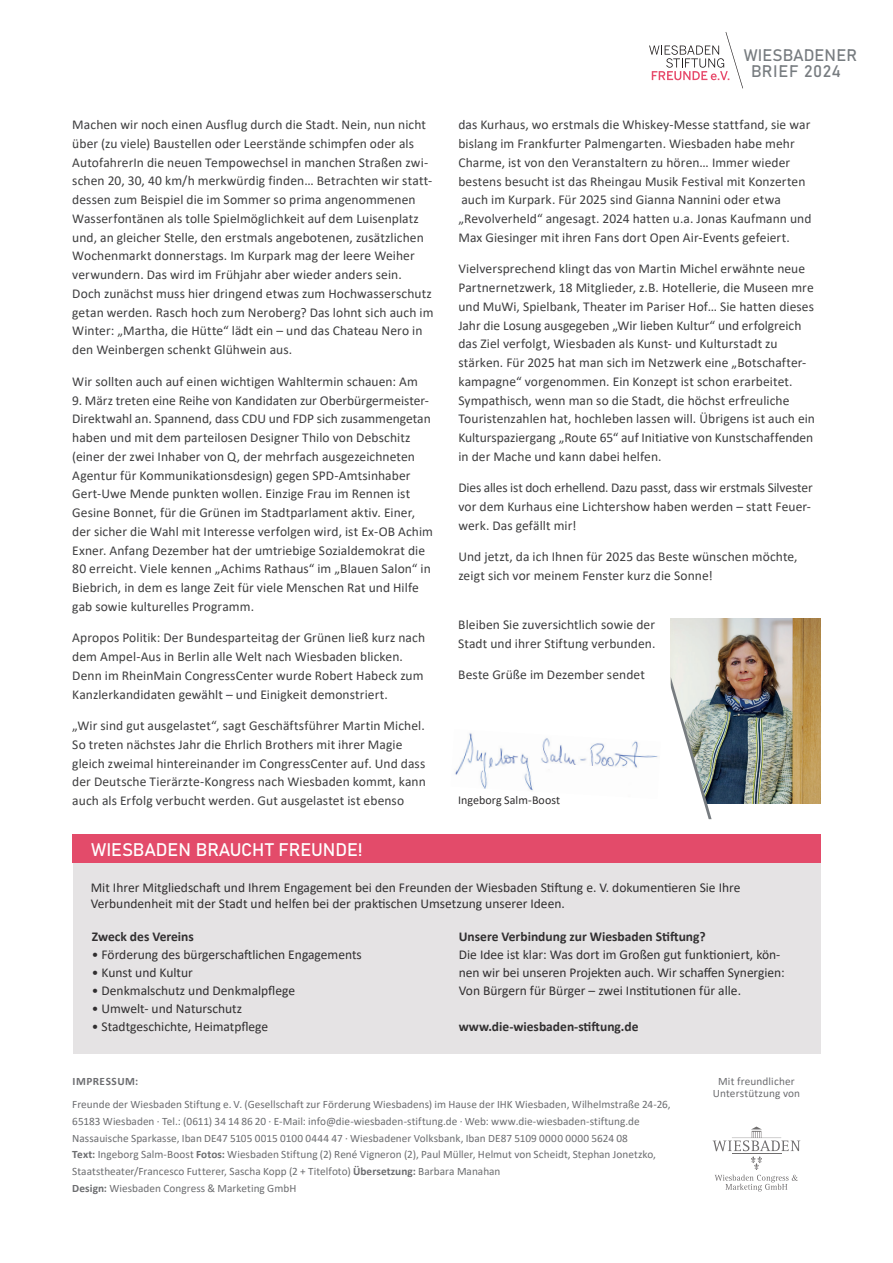
<style>
.page{position:relative;width:893px;height:1263px;background:#fff}
.page>*{position:absolute;margin:0;border:0;box-sizing:border-box;transform-origin:0 0}
.t1{font:18px "Bahnschrift";color:#fff}
.t2{font:16.5px/15.8px "Bahnschrift";letter-spacing:.01em;color:#777c80;text-align:center}
.t3{font:13.5px/18.8px "Calibri";letter-spacing:.005em;color:#3e3e3f}
.t4{font:13.5px/18px "Calibri";color:#312f30}
.t5{font:700 13.5px "Calibri";color:#312f30}
.t6{font:12px "Calibri";letter-spacing:.005em;color:#312f30}
.t7{font:11.25px/16.6px "Calibri";letter-spacing:.005em;color:#6c6d70}
.t8{font:700 11.25px "Calibri";letter-spacing:.045em;color:#6c6d70}
.s1{font-weight:700}
</style>
<div class="page">
<svg style="left:649px;top:32px;width:94px;height:56px"></svg>
<div style="left:73px;top:841px;width:748px;height:212px;background:#e5e3e4"></div>
<div style="left:72px;top:834px;width:749px;height:29px;background:#e34b6a"></div>
<img style="left:455px;top:733px;width:203px;height:58px">
<img style="left:671px;top:619px;width:149px;height:185px">
<svg style="left:670px;top:677px;width:42px;height:143px"></svg>
<svg style="left:712px;top:1126px;width:88px;height:65px"></svg>
<p class="t3" style="left:72px;top:115px;width:363px">Machen wir noch einen Ausflug durch die Stadt. Nein, nun nicht über (zu viele) Baustellen oder Leerstände schimpfen oder als AutofahrerIn die neuen Tempowechsel in manchen Straßen zwi&shy;schen 20, 30, 40 km/h merkwürdig finden… Betrachten wir statt&shy;dessen zum Beispiel die im Sommer so prima angenommenen Wasserfontänen als tolle Spielmöglichkeit auf dem Luisenplatz und, an gleicher Stelle, den erstmals angebotenen, zusätzlichen Wochenmarkt donnerstags. Im Kurpark mag der leere Weiher verwundern. Das wird im Frühjahr aber wieder anders sein.<br>Doch zunächst muss hier dringend etwas zum Hochwasserschutz getan werden. Rasch hoch zum Neroberg? Das lohnt sich auch im Winter: „Martha, die Hütte“ lädt ein – und das Chateau Nero in den Weinbergen schenkt Glühwein aus.</p>
<p class="t3" style="left:72px;top:372px;width:347px">Wir sollten auch auf einen wichtigen Wahltermin schauen: Am</p>
<p class="t3" style="left:72px;top:390px;width:362px">9. März treten eine Reihe von Kandidaten zur Oberbürgermeister-Direktwahl an. Spannend, dass CDU und FDP sich zusammengetan haben und mit dem parteilosen Designer Thilo von Debschitz (einer der zwei Inhaber von Q, der mehrfach ausgezeichneten Agentur für Kommunikationsdesign) gegen SPD-Amtsinhaber Gert-Uwe Mende punkten wollen. Einzige Frau im Rennen ist Gesine Bonnet, für die Grünen im Stadtparlament aktiv. Einer, der sicher die Wahl mit Interesse verfolgen wird, ist Ex-OB Achim Exner. Anfang Dezember hat der umtriebige Sozialdemokrat die 80 erreicht. Viele kennen „Achims Rathaus“ im „Blauen Salon“ in Biebrich, in dem es lange Zeit für viele Menschen Rat und Hilfe gab sowie kulturelles Programm.</p>
<p class="t3" style="left:72px;top:628px;width:354px">Apropos Politik: Der Bundesparteitag der Grünen ließ kurz nach dem Ampel-Aus in Berlin alle Welt nach Wiesbaden blicken.<br>Denn im RheinMain CongressCenter wurde Robert Habeck zum Kanzlerkandidaten gewählt – und Einigkeit demonstriert.</p>
<p class="t3" style="left:72px;top:716px;width:355px">„Wir sind gut ausgelastet“, sagt Geschäftsführer Martin Michel.<br>So treten nächstes Jahr die Ehrlich Brothers mit ihrer Magie gleich zweimal hintereinander im CongressCenter auf. Und dass der Deutsche Tierärzte-Kongress nach Wiesbaden kommt, kann auch als Erfolg verbucht werden. Gut ausgelastet ist ebenso</p>
<h1 class="t1" style="left:91px;top:836px;width:273px">WIESBADEN BRAUCHT FREUNDE!</h1>
<p class="t2" style="left:744px;top:46px;width:115px">WIESBADENER<br>BRIEF 2024</p>
<p class="t3" style="left:458px;top:115px;width:355px">das Kurhaus, wo erstmals die Whiskey-Messe stattfand, sie war bislang im Frankfurter Palmengarten. Wiesbaden habe mehr Charme, ist von den Veranstaltern zu hören… Immer wieder bestens besucht ist das Rheingau Musik Festival mit Konzerten auch im Kurpark. Für 2025 sind Gianna Nannini oder etwa „Revolverheld“ angesagt. 2024 hatten u.a. Jonas Kaufmann und Max Giesinger mit ihren Fans dort Open Air-Events gefeiert.</p>
<p class="t3" style="left:458px;top:259px;width:358px">Vielversprechend klingt das von Martin Michel erwähnte neue Partnernetzwerk, 18 Mitglieder, z.B. Hotellerie, die Museen mre und MuWi, Spielbank, Theater im Pariser Hof… Sie hatten dieses Jahr die Losung ausgegeben „Wir lieben Kultur“ und erfolgreich das Ziel verfolgt, Wiesbaden als Kunst- und Kulturstadt zu stärken. Für 2025 hat man sich im Netzwerk eine „Botschafter&shy;kampagne“ vorgenommen. Ein Konzept ist schon erarbeitet.<br>Sympathisch, wenn man so die Stadt, die höchst erfreuliche Touristenzahlen hat, hochleben lassen will. Übrigens ist auch ein Kulturspaziergang „Route 65“ auf Initiative von Kunstschaffenden in der Mache und kann dabei helfen.</p>
<p class="t3" style="left:458px;top:478px;width:356px">Dies alles ist doch erhellend. Dazu passt, dass wir erstmals Silvester vor dem Kurhaus eine Lichtershow haben werden – statt Feuer&shy;werk. Das gefällt mir!</p>
<p class="t3" style="left:458px;top:547px;width:341px">Und jetzt, da ich Ihnen für 2025 das Beste wünschen möchte, zeigt sich vor meinem Fenster kurz die Sonne!</p>
<p class="t3" style="left:458px;top:615px;width:199px">Bleiben Sie zuversichtlich sowie der<br>Stadt und ihrer Stiftung verbunden.</p>
<p class="t3" style="left:458px;top:665px;width:188px">Beste Grüße im Dezember sendet</p>
<p class="t6" style="left:458px;top:791px;width:104px">Ingeborg Salm-Boost</p>
<p class="t4" style="left:91px;top:879px;width:651px;line-height:16.5px">Mit Ihrer Mitgliedschaft und Ihrem Engagement bei den Freunden der Wiesbaden Stiftung e. V. dokumentieren Sie Ihre<br>Verbundenheit mit der Stadt und helfen bei der praktischen Umsetzung unserer Ideen.</p>
<p class="t5" style="left:92px;top:926px;width:104px">Zweck des Vereins</p>
<p class="t4" style="left:92px;top:945px;width:271px">• Förderung des bürgerschaftlichen Engagements</p>
<p class="t4" style="left:92px;top:963px;width:103px">• Kunst und Kultur</p>
<p class="t4" style="left:92px;top:981px;width:205px">• Denkmalschutz und Denkmalpflege</p>
<p class="t4" style="left:92px;top:999px;width:152px">• Umwelt- und Naturschutz</p>
<p class="t4" style="left:92px;top:1017px;width:178px">• Stadtgeschichte, Heimatpflege</p>
<p class="t5" style="left:459px;top:927px;width:249px">Unsere Verbindung zur Wiesbaden Stiftung?</p>
<p class="t4" style="left:459px;top:945px;width:327px">Die Idee ist klar: Was dort im Großen gut funktioniert, kön&shy;nen wir bei unseren Projekten auch. Wir schaffen Synergien:<br>Von Bürgern für Bürger – zwei Institutionen für alle.</p>
<p class="t5" style="left:459px;top:1017px;width:181px">www.die-wiesbaden-stiftung.de</p>
<p class="t8" style="left:73px;top:1074px;width:67px">IMPRESSUM:</p>
<p class="t7" style="left:72px;top:1096px;width:600px">Freunde der Wiesbaden Stiftung e. V. (Gesellschaft zur Förderung Wiesbadens) im Hause der IHK Wiesbaden, Wilhelmstraße 24-26, 65183 Wiesbaden · Tel.: (0611) 34 14 86 20 · E-Mail: info@die-wiesbaden-stiftung.de · Web: www.die-wiesbaden-stiftung.de Nassauische Sparkasse, Iban DE47 5105 0015 0100 0444 47 · Wiesbadener Volksbank, Iban DE87 5109 0000 0000 5624 08<br><span class="s1">Text:</span> Ingeborg Salm-Boost <span class="s1">Fotos:</span> Wiesbaden Stiftung (2) René Vigneron (2), Paul Müller, Helmut von Scheidt, Stephan Jonetzko, Staatstheater/Francesco Futterer, Sascha Kopp (2 + Titelfoto) <span class="s1">Übersetzung:</span> Barbara Manahan<br><span class="s1">Design:</span> Wiesbaden Congress &amp; Marketing GmbH</p>
<p class="t7" style="left:713px;top:1076px;width:89px;line-height:11.6px;text-align:center">Mit freundlicher<br>Unterstützung von</p>
</div>
